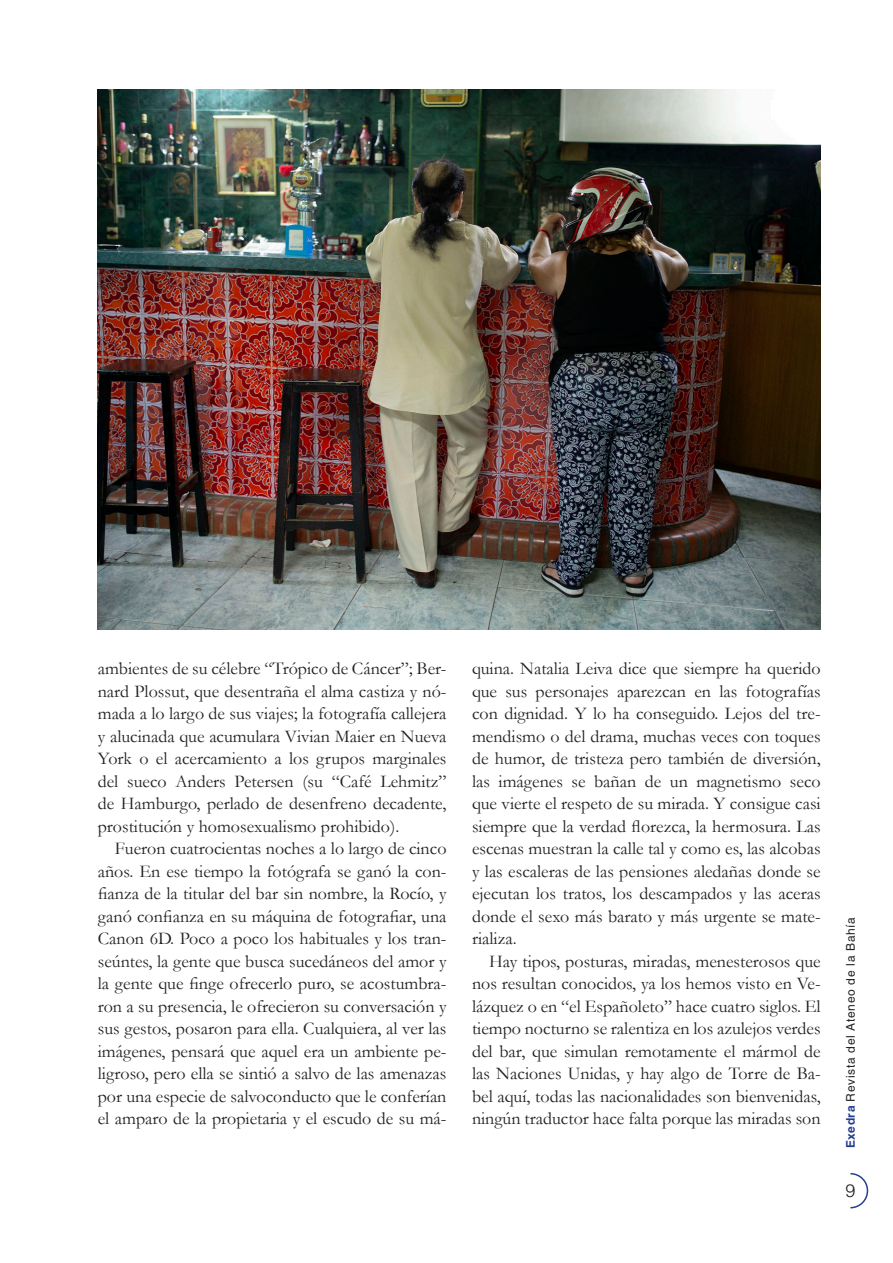
<style>
.page{position:relative;width:893px;height:1263px;background:#fff}
.page>*{position:absolute;margin:0;border:0;box-sizing:border-box;transform-origin:0 0}
.t1{font:18px/22.5px "Garamond";color:#231f20;text-align:justify}
.t2{font:300 18px "Helvetica LT Std";color:#231f20}
.t3{font:12px "Helvetica LT Std";letter-spacing:.065em;color:#231f20}
.s1{font-weight:700;color:#253f8e}
</style>
<div class="page">
<svg style="left:850px;top:1173px;width:19px;height:36px"></svg>
<img style="left:98px;top:89px;width:723px;height:540px">
<p class="t1" style="left:98px;top:657px;width:350px">ambientes de su célebre “Trópico de Cáncer”; Ber&shy;nard Plossut, que desentraña el alma castiza y nó&shy;mada a lo largo de sus viajes; la fotografía callejera y alucinada que acumulara Vivian Maier en Nueva York o el acercamiento a los grupos marginales del sueco Anders Petersen (su “Café Lehmitz” de Hamburgo, perlado de desenfreno decadente, prostitución y homosexualismo prohibido).</p>
<p class="t1" style="left:98px;top:837px;width:350px;text-indent:17px">Fueron cuatrocientas noches a lo largo de cinco años. En ese tiempo la fotógrafa se ganó la con&shy;fianza de la titular del bar sin nombre, la Rocío, y ganó confianza en su máquina de fotografiar, una Canon 6D. Poco a poco los habituales y los tran&shy;seúntes, la gente que busca sucedáneos del amor y la gente que finge ofrecerlo puro, se acostumbra&shy;ron a su presencia, le ofrecieron su conversación y sus gestos, posaron para ella. Cualquiera, al ver las imágenes, pensará que aquel era un ambiente pe&shy;ligroso, pero ella se sintió a salvo de las amenazas por una especie de salvoconducto que le conferían el amparo de la propietaria y el escudo de su má-</p>
<p class="t1" style="left:472px;top:657px;width:350px">quina. Natalia Leiva dice que siempre ha querido que sus personajes aparezcan en las fotografías con dignidad. Y lo ha conseguido. Lejos del tre&shy;mendismo o del drama, muchas veces con toques de humor, de tristeza pero también de diversión, las imágenes se bañan de un magnetismo seco que vierte el respeto de su mirada. Y consigue casi siempre que la verdad florezca, la hermosura. Las escenas muestran la calle tal y como es, las alcobas y las escaleras de las pensiones aledañas donde se ejecutan los tratos, los descampados y las aceras donde el sexo más barato y más urgente se mate&shy;rializa.</p>
<p class="t1" style="left:472px;top:949px;width:350px;text-indent:17px">Hay tipos, posturas, miradas, menesterosos que nos resultan conocidos, ya los hemos visto en Ve&shy;lázquez o en “el Españoleto” hace cuatro siglos. El tiempo nocturno se ralentiza en los azulejos verdes del bar, que simulan remotamente el mármol de las Naciones Unidas, y hay algo de Torre de Ba&shy;bel aquí, todas las nacionalidades son bienvenidas, ningún traductor hace falta porque las miradas son</p>
<p class="t3" style="left:844px;top:1148px;width:232px;rotate:-90deg"><span class="s1">Exedra</span> Revista del Ateneo de la Bahía</p>
<p class="t2" style="left:845px;top:1179px;width:12px">9</p>
</div>
